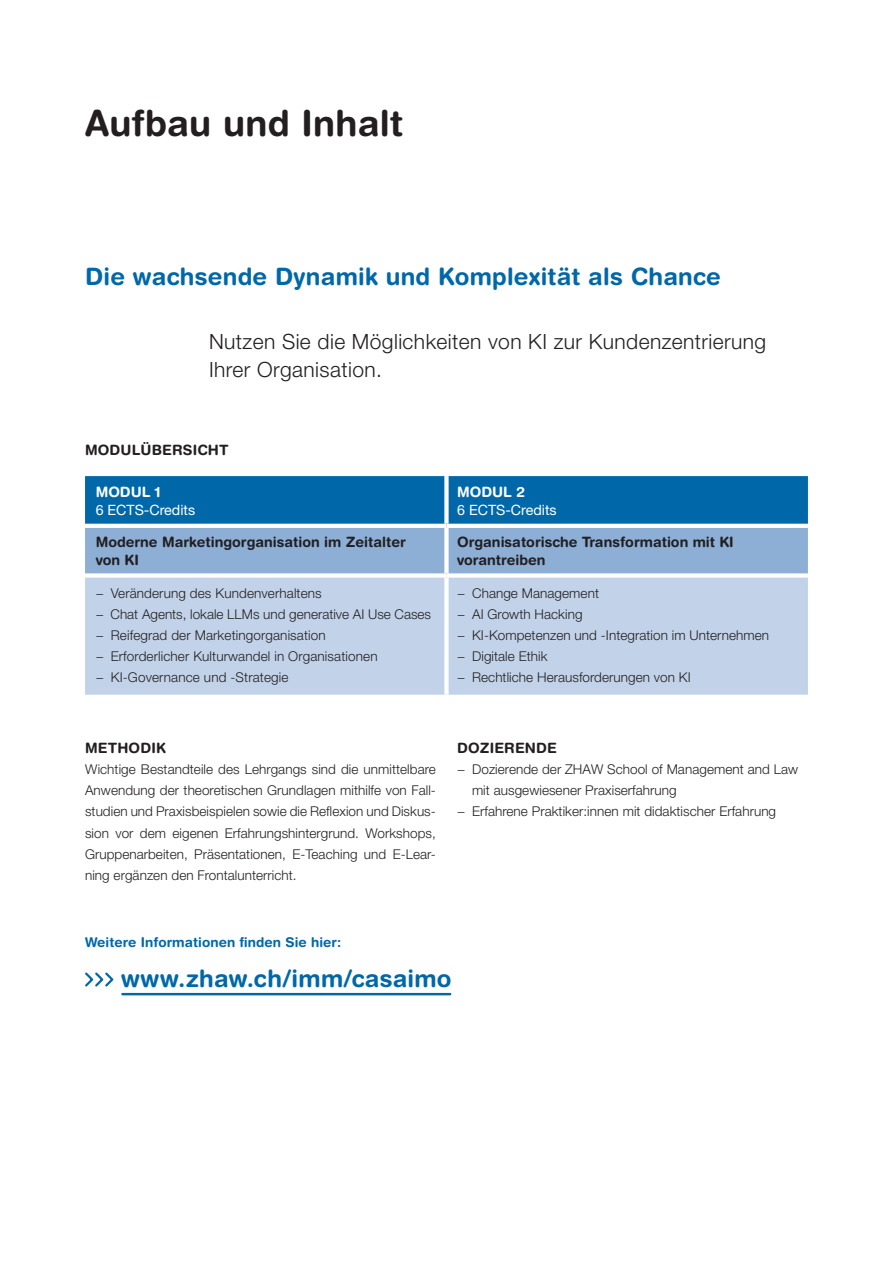
<style>
.page{position:relative;width:893px;height:1263px;background:#fff}
.page>*{position:absolute;margin:0;border:0;box-sizing:border-box;transform-origin:0 0}
.t1{font:700 36px "Helvetica Rounded LT Std";letter-spacing:.005em;color:#231f20}
.t2{font:700 24px "Helvetica Rounded LT Std";letter-spacing:.01em;color:#0068a9}
.t3{font:300 21px/28.5px "Helvetica Neue LT Pro";letter-spacing:.02em;color:#231f20}
.t4{font:700 14.25px/18px "Helvetica Rounded LT Std";color:#231f20}
.t5{font:14.25px "Helvetica Neue LT Pro";color:#fff}
.t6{font:700 14.25px "Helvetica Rounded LT Std";color:#fff}
.t7{font:300 13.5px/21px "Helvetica Neue LT Pro";letter-spacing:.005em;color:#231f20}
.t8{font:700 13.5px "Helvetica Rounded LT Std";letter-spacing:.005em;color:#0068a9}
</style>
<div class="page">
<svg style="left:85px;top:476px;width:723px;height:97px;background:#458bbf"></svg>
<div style="left:85px;top:578px;width:723px;height:117px;background:#c2d3e9"></div>
<div style="left:444px;top:476px;width:5px;height:48px;background:#fff"></div>
<hr style="left:85px;top:524px;width:361px;height:4px;background:#fff">
<hr style="left:446px;top:524px;width:362px;height:4px;background:#fff">
<div style="left:444px;top:528px;width:5px;height:45px;background:#fff"></div>
<div style="left:444px;top:578px;width:5px;height:117px;background:#fff"></div>
<svg style="left:122px;top:993px;width:328px;height:2px"></svg>
<svg style="left:85px;top:972px;width:29px;height:15px"></svg>
<h1 class="t1" style="left:85px;top:101px;width:320px">Aufbau und Inhalt</h1>
<h2 class="t2" style="left:85px;top:262px;width:637px">Die wachsende Dynamik und Komplexität als Chance</h2>
<h3 class="t3" style="left:209px;top:327px;width:559px">Nutzen Sie die Möglichkeiten von KI zur Kundenzentrierung<br>Ihrer Organisation.</h3>
<p class="t4" style="left:85px;top:441px;width:145px">MODULÜBERSICHT</p>
<p class="t6" style="left:96px;top:483px;width:67px">MODUL 1</p>
<p class="t5" style="left:96px;top:501px;width:101px">6 ECTS-Credits</p>
<p class="t6" style="left:457px;top:483px;width:69px">MODUL 2</p>
<p class="t5" style="left:457px;top:501px;width:101px">6 ECTS-Credits</p>
<p class="t4" style="left:96px;top:532px;width:312px">Moderne Marketingorganisation im Zeitalter von KI</p>
<p class="t4" style="left:457px;top:532px;width:278px">Organisatorische Transformation mit KI vorantreiben</p>
<p class="t7" style="left:96px;top:582px;width:337px">− Veränderung des Kundenverhaltens<br>− Chat Agents, lokale LLMs und generative AI Use Cases − Reifegrad der Marketingorganisation<br>− Erforderlicher Kulturwandel in Organisationen<br>− KI-Governance und -Strategie</p>
<p class="t7" style="left:457px;top:582px;width:314px">− Change Management<br>− AI Growth Hacking<br>− KI-Kompetenzen und -Integration im Unternehmen − Digitale Ethik<br>− Rechtliche Herausforderungen von KI</p>
<p class="t4" style="left:85px;top:738px;width:82px">METHODIK</p>
<p class="t7" style="left:85px;top:758px;width:352px;text-align:justify">Wichtige Bestandteile des Lehrgangs sind die unmittelbare Anwendung der theoretischen Grundlagen mithilfe von Fall&shy;studien und Praxisbeispielen sowie die Reflexion und Diskus&shy;sion vor dem eigenen Erfahrungshintergrund. Workshops, Gruppenarbeiten, Präsentationen, E-Teaching und E-Lear&shy;ning ergänzen den Frontalunterricht.</p>
<p class="t4" style="left:457px;top:738px;width:101px">DOZIERENDE</p>
<p class="t7" style="left:457px;top:758px;width:342px">− Dozierende der ZHAW School of Management and Law</p>
<p class="t7" style="left:472px;top:780px;width:206px">mit ausgewiesener Praxiserfahrung</p>
<p class="t7" style="left:457px;top:801px;width:321px">− Erfahrene Praktiker:innen mit didaktischer Erfahrung</p>
<p class="t8" style="left:85px;top:933px;width:258px">Weitere Informationen finden Sie hier:</p>
<h2 class="t2" style="left:121px;top:963px;width:332px">www.zhaw.ch/imm/casaimo</h2>
</div>
